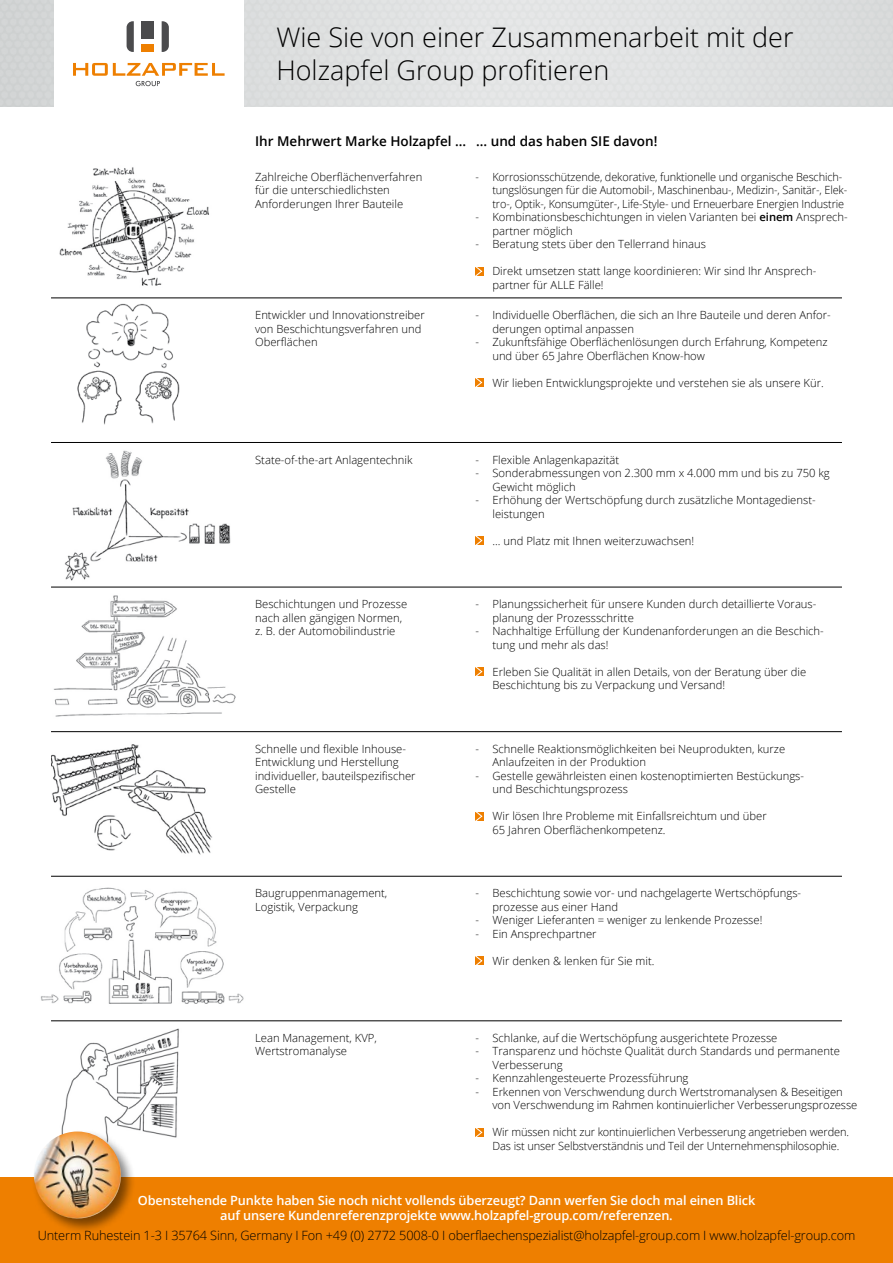
<style>
.page{position:relative;width:893px;height:1263px;background:#fff}
.page>*{position:absolute;margin:0;border:0;box-sizing:border-box;transform-origin:0 0}
.t1{font:300 27px/33px "Open Sans";color:#000}
.t2{font:600 13.5px "Open Sans";color:#000}
.t3{font:600 12.75px/15.3px "Open Sans";letter-spacing:-.01em;color:#fff;text-align:center}
.t4{font:300 12.75px "Open Sans";letter-spacing:-.01em;color:#000}
.t5{font:300 11.25px/13.5px "Open Sans";color:#000}
.s1{font-weight:600}
</style>
<div class="page">
<img style="left:51px;top:167px;width:171px;height:131px">
<img style="left:51px;top:450px;width:200px;height:137px">
<img style="left:53px;top:595px;width:183px;height:122px">
<img style="left:51px;top:732px;width:170px;height:123px">
<img style="left:61px;top:1028px;width:118px;height:110px">
<img style="left:41px;top:887px;width:214px;height:135px">
<svg style="left:475px;top:267px;width:8px;height:8px"></svg>
<svg style="left:475px;top:378px;width:8px;height:9px"></svg>
<div style="left:475px;top:536px;width:9px;height:9px;background:#ee7f00"></div>
<svg style="left:475px;top:536px;width:8px;height:9px"></svg>
<div style="left:475px;top:668px;width:9px;height:8px;background:#ee7f00"></div>
<svg style="left:475px;top:668px;width:8px;height:8px"></svg>
<div style="left:475px;top:812px;width:9px;height:8px;background:#ee7f00"></div>
<svg style="left:475px;top:812px;width:8px;height:8px"></svg>
<div style="left:475px;top:957px;width:9px;height:8px;background:#ee7f00"></div>
<svg style="left:476px;top:957px;width:7px;height:8px"></svg>
<div style="left:475px;top:1128px;width:9px;height:8px;background:#ee7f00"></div>
<svg style="left:475px;top:1128px;width:8px;height:8px"></svg>
<img style="left:77px;top:303px;width:103px;height:122px">
<hr style="left:51px;top:298px;width:791px;height:1px;background:#000">
<hr style="left:51px;top:442px;width:791px;height:1px;background:#000">
<hr style="left:51px;top:587px;width:791px;height:1px;background:#000">
<hr style="left:51px;top:731px;width:791px;height:1px;background:#000">
<hr style="left:51px;top:876px;width:791px;height:1px;background:#000">
<hr style="left:51px;top:1020px;width:791px;height:1px;background:#000">
<div style="left:0;top:1178px;width:893px;height:85px;background:#ee7f00"></div>
<svg style="left:73px;top:63px;width:152px;height:23px"></svg>
<svg style="left:127px;top:21px;width:7px;height:31px"></svg>
<div style="left:142px;top:44px;width:12px;height:8px;background:#ee7f00"></div>
<div style="left:142px;top:21px;width:12px;height:17px;background:#4b4b4d"></div>
<svg style="left:162px;top:21px;width:7px;height:31px"></svg>
<div style="left:31px;top:1129px;width:105px;height:105px;background:#000;opacity:.5"></div>
<img style="left:31px;top:1131px;width:93px;height:90px">
<h1 class="t1" style="left:276px;top:20px;width:519px">Wie Sie von einer Zusammenarbeit mit der<br>Holzapfel Group profitieren</h1>
<p class="t2" style="left:255px;top:132px;width:404px">Ihr Mehrwert Marke Holzapfel … … und das haben SIE davon!</p>
<p class="t5" style="left:255px;top:170px;width:169px">Zahlreiche Oberflächenverfahren für die unterschiedlichsten<br>Anforderungen Ihrer Bauteile</p>
<p class="t5" style="left:492px;top:170px;width:356px;text-indent:-17px">- Korrosionsschützende, dekorative, funktionelle und organische Beschich&shy;tungslösungen für die Automobil-, Maschinenbau-, Medizin-, Sanitär-, Elek&shy;tro-, Optik-, Konsumgüter-, Life-Style- und Erneuerbare Energien Industrie</p>
<p class="t5" style="left:492px;top:210px;width:357px;text-indent:-17px">- Kombinationsbeschichtungen in vielen Varianten bei <span class="s1">einem</span> Ansprech&shy;partner möglich</p>
<p class="t5" style="left:475px;top:237px;width:232px">- Beratung stets über den Tellerrand hinaus</p>
<p class="t5" style="left:492px;top:264px;width:325px">Direkt umsetzen statt lange koordinieren: Wir sind Ihr Ansprech&shy;partner für ALLE Fälle!</p>
<p class="t5" style="left:492px;top:308px;width:340px;text-indent:-17px">- Individuelle Oberflächen, die sich an Ihre Bauteile und deren Anfor&shy;derungen optimal anpassen</p>
<p class="t5" style="left:492px;top:335px;width:337px;text-indent:-17px">- Zukunftsfähige Oberflächenlösungen durch Erfahrung, Kompetenz und über 65 Jahre Oberflächen Know-how</p>
<p class="t5" style="left:492px;top:375px;width:333px">Wir lieben Entwicklungsprojekte und verstehen sie als unsere Kür.</p>
<p class="t5" style="left:255px;top:308px;width:171px">Entwickler und Innovationstreiber von Beschichtungsverfahren und<br>Oberflächen</p>
<p class="t5" style="left:255px;top:452px;width:159px">State-of-the-art Anlagentechnik</p>
<p class="t5" style="left:475px;top:452px;width:145px">- Flexible Anlagenkapazität</p>
<p class="t5" style="left:492px;top:466px;width:339px;text-indent:-17px">- Sonderabmessungen von 2.300 mm x 4.000 mm und bis zu 750 kg<br>Gewicht möglich</p>
<p class="t5" style="left:492px;top:493px;width:325px;text-indent:-17px">- Erhöhung der Wertschöpfung durch zusätzliche Montagedienst&shy;leistungen</p>
<p class="t5" style="left:492px;top:533px;width:203px">… und Platz mit Ihnen weiterzuwachsen!</p>
<p class="t5" style="left:255px;top:597px;width:154px">Beschichtungen und Prozesse nach allen gängigen Normen, z. B. der Automobilindustrie</p>
<p class="t5" style="left:492px;top:597px;width:325px;text-indent:-17px">- Planungssicherheit für unsere Kunden durch detaillierte Voraus&shy;planung der Prozessschritte</p>
<p class="t5" style="left:492px;top:624px;width:333px;text-indent:-17px">- Nachhaltige Erfüllung der Kundenanforderungen an die Beschich&shy;tung und mehr als das!</p>
<p class="t5" style="left:492px;top:665px;width:315px">Erleben Sie Qualität in allen Details, von der Beratung über die<br>Beschichtung bis zu Verpackung und Versand!</p>
<p class="t5" style="left:255px;top:742px;width:162px">Schnelle und flexible Inhouse-<br>Entwicklung und Herstellung individueller, bauteilspezifischer<br>Gestelle</p>
<p class="t5" style="left:492px;top:742px;width:294px;text-indent:-17px">- Schnelle Reaktionsmöglichkeiten bei Neuprodukten, kurze<br>Anlaufzeiten in der Produktion</p>
<p class="t5" style="left:492px;top:769px;width:313px;text-indent:-17px">- Gestelle gewährleisten einen kostenoptimierten Bestückungs&shy;und Beschichtungsprozess</p>
<p class="t5" style="left:492px;top:809px;width:276px">Wir lösen Ihre Probleme mit Einfallsreichtum und über<br>65 Jahren Oberflächenkompetenz.</p>
<p class="t5" style="left:255px;top:886px;width:134px">Baugruppenmanagement,<br>Logistik, Verpackung</p>
<p class="t5" style="left:492px;top:886px;width:310px;text-indent:-17px">- Beschichtung sowie vor- und nachgelagerte Wertschöpfungs&shy;prozesse aus einer Hand</p>
<p class="t5" style="left:475px;top:913px;width:288px">- Weniger Lieferanten = weniger zu lenkende Prozesse!</p>
<p class="t5" style="left:475px;top:927px;width:123px">- Ein Ansprechpartner</p>
<p class="t5" style="left:492px;top:954px;width:164px">Wir denken &amp; lenken für Sie mit.</p>
<p class="t5" style="left:255px;top:1031px;width:123px">Lean Management, KVP,<br>Wertstromanalyse</p>
<p class="t5" style="left:475px;top:1031px;width:303px">- Schlanke, auf die Wertschöpfung ausgerichtete Prozesse</p>
<p class="t5" style="left:492px;top:1044px;width:349px;text-indent:-17px">- Transparenz und höchste Qualität durch Standards und permanente<br>Verbesserung</p>
<p class="t5" style="left:475px;top:1071px;width:214px">- Kennzahlengesteuerte Prozessführung</p>
<p class="t5" style="left:492px;top:1085px;width:366px;text-indent:-17px">- Erkennen von Verschwendung durch Wertstromanalysen &amp; Beseitigen von Verschwendung im Rahmen kontinuierlicher Verbesserungsprozesse</p>
<p class="t5" style="left:492px;top:1125px;width:358px">Wir müssen nicht zur kontinuierlichen Verbesserung angetrieben werden.<br>Das ist unser Selbstverständnis und Teil der Unternehmensphilosophie.</p>
<p class="t3" style="left:138px;top:1192px;width:619px">Obenstehende Punkte haben Sie noch nicht vollends überzeugt? Dann werfen Sie doch mal einen Blick auf unsere Kundenreferenzprojekte www.holzapfel-group.com/referenzen.</p>
<p class="t4" style="left:38px;top:1226px;width:819px">Unterm Ruhestein 1-3 I 35764 Sinn, Germany I Fon +49 (0) 2772 5008-0 I oberflaechenspezialist@holzapfel-group.com I www.holzapfel-group.com</p>
</div>
